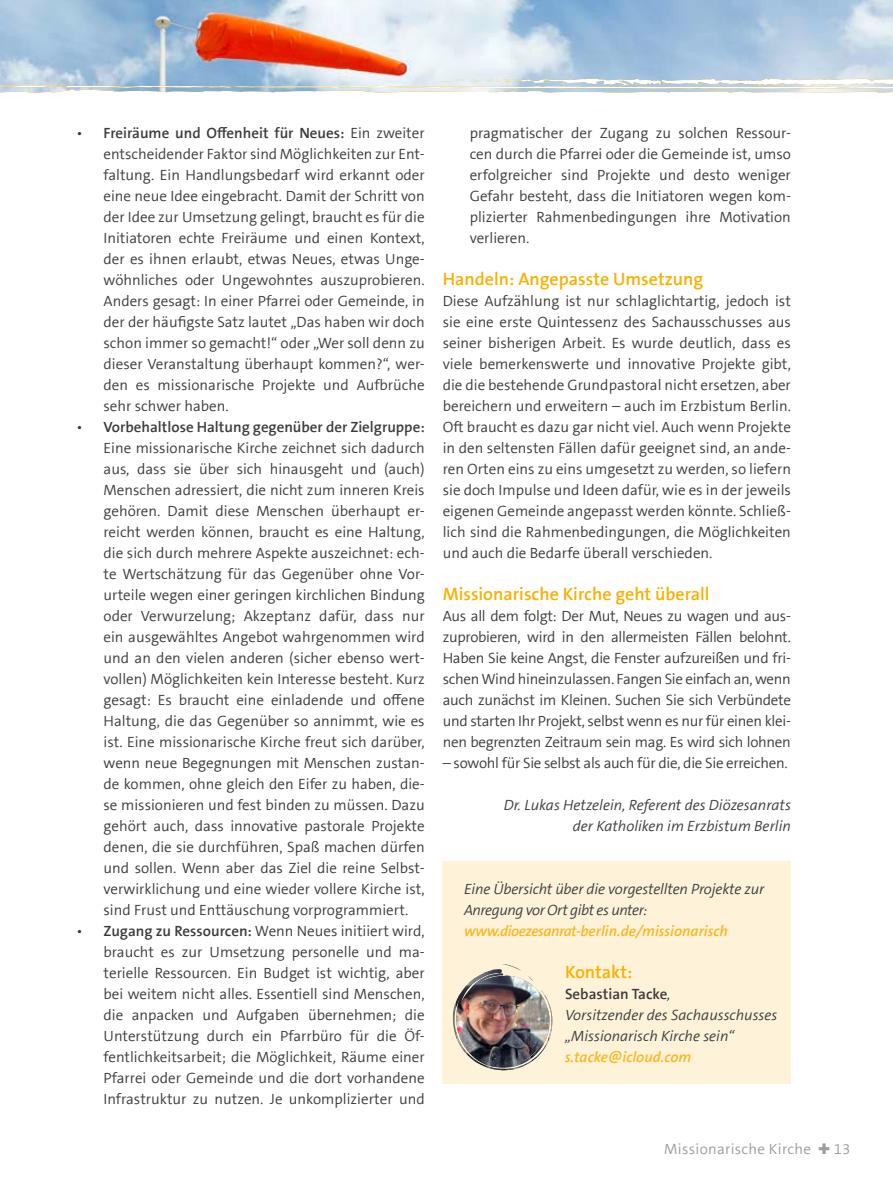
<style>
.page{position:relative;width:893px;height:1191px;background:#fff}
.page>*{position:absolute;margin:0;border:0;box-sizing:border-box;transform-origin:0 0}
.p_-_Fließtext{font:700 18px "The Sans Basic";color:#f9b000}
.p_-_Fließtext-2{font:15px/21px "The Sans Basic";color:#3c3b3b;text-align:justify}
.p_-_Fließtext-3{font:italic 15px/21px "The Sans Basic";color:#3c3b3b}
.p_-_Fließtext-4{font:italic 700 15px "The Sans Basic";color:#f9b722}
.p_-_Fließtext-5{font:15px "The Sans Basic";letter-spacing:-.02em;color:#3c3b3b}
.Seitenzahl{font:15px "The Sans Basic";letter-spacing:.02em;color:#9c9c9c}
.s1{font-weight:700}
.s2{font-weight:700;font-style:normal}
</style>
<div class="page">
<svg style="left:0;top:88px;width:893px;height:5px"></svg>
<img style="left:0;top:0;width:893px;height:88px">
<div style="left:443px;top:860px;width:348px;height:223px;background:#fef3d9"></div>
<img style="left:453px;top:964px;width:99px;height:106px">
<p class="p_-_Fließtext-2" style="left:104px;top:123px;width:323px;text-indent:-27px">• <span class="s1">Freiräume und Offenheit für Neues:</span> Ein zweiter entscheidender Faktor sind Möglichkeiten zur Ent&shy;faltung. Ein Handlungsbedarf wird erkannt oder eine neue Idee eingebracht. Damit der Schritt von der Idee zur Umsetzung gelingt, braucht es für die Initiatoren echte Freiräume und einen Kontext, der es ihnen erlaubt, etwas Neues, etwas Unge&shy;wöhnliches oder Ungewohntes auszuprobieren.<br>Anders gesagt: In einer Pfarrei oder Gemeinde, in der der häufigste Satz lautet „Das haben wir doch schon immer so gemacht!“ oder „Wer soll denn zu dieser Veranstaltung überhaupt kommen?“, wer&shy;den es missionarische Projekte und Aufbrüche sehr schwer haben.</p>
<p class="p_-_Fließtext-2" style="left:104px;top:417px;width:323px;text-indent:-27px">• <span class="s1">Vorbehaltlose Haltung gegenüber der Zielgruppe:<br></span>Eine missionarische Kirche zeichnet sich dadurch aus, dass sie über sich hinausgeht und (auch)<br>Menschen adressiert, die nicht zum inneren Kreis gehören. Damit diese Menschen überhaupt er&shy;reicht werden können, braucht es eine Haltung, die sich durch mehrere Aspekte auszeichnet: ech&shy;te Wertschätzung für das Gegenüber ohne Vor&shy;urteile wegen einer geringen kirchlichen Bindung oder Verwurzelung; Akzeptanz dafür, dass nur ein ausgewähltes Angebot wahrgenommen wird und an den vielen anderen (sicher ebenso wert&shy;vollen) Möglichkeiten kein Interesse besteht. Kurz gesagt: Es braucht eine einladende und offene Haltung, die das Gegenüber so annimmt, wie es ist. Eine missionarische Kirche freut sich darüber, wenn neue Begegnungen mit Menschen zustan&shy;de kommen, ohne gleich den Eifer zu haben, die&shy;se missionieren und fest binden zu müssen. Dazu gehört auch, dass innovative pastorale Projekte denen, die sie durchführen, Spaß machen dürfen und sollen. Wenn aber das Ziel die reine Selbst&shy;verwirklichung und eine wieder vollere Kirche ist, sind Frust und Enttäuschung vorprogrammiert.</p>
<p class="p_-_Fließtext-2" style="left:104px;top:921px;width:323px;text-indent:-27px">• <span class="s1">Zugang zu Ressourcen:</span> Wenn Neues initiiert wird, braucht es zur Umsetzung personelle und ma&shy;terielle Ressourcen. Ein Budget ist wichtig, aber bei weitem nicht alles. Essentiell sind Menschen, die anpacken und Aufgaben übernehmen; die Unterstützung durch ein Pfarrbüro für die Öf&shy;fentlichkeitsarbeit; die Möglichkeit, Räume einer Pfarrei oder Gemeinde und die dort vorhandene Infrastruktur zu nutzen. Je unkomplizierter und</p>
<p class="p_-_Fließtext-2" style="left:470px;top:123px;width:323px">pragmatischer der Zugang zu solchen Ressour&shy;cen durch die Pfarrei oder die Gemeinde ist, umso erfolgreicher sind Projekte und desto weniger Gefahr besteht, dass die Initiatoren wegen kom&shy;plizierter Rahmenbedingungen ihre Motivation verlieren.</p>
<p class="p_-_Fließtext" style="left:443px;top:267px;width:262px">Handeln: Angepasste Umsetzung</p>
<p class="p_-_Fließtext-2" style="left:443px;top:291px;width:350px">Diese Aufzählung ist nur schlaglichtartig, jedoch ist sie eine erste Quintessenz des Sachausschusses aus seiner bisherigen Arbeit. Es wurde deutlich, dass es viele bemerkenswerte und innovative Projekte gibt, die die bestehende Grundpastoral nicht ersetzen, aber bereichern und erweitern – auch im Erzbistum Berlin.<br>Oft braucht es dazu gar nicht viel. Auch wenn Projekte in den seltensten Fällen dafür geeignet sind, an ande&shy;ren Orten eins zu eins umgesetzt zu werden, so liefern sie doch Impulse und Ideen dafür, wie es in der jeweils eigenen Gemeinde angepasst werden könnte. Schließ&shy;lich sind die Rahmenbedingungen, die Möglichkeiten und auch die Bedarfe überall verschieden.</p>
<p class="p_-_Fließtext" style="left:443px;top:582px;width:268px">Missionarische Kirche geht überall</p>
<p class="p_-_Fließtext-2" style="left:443px;top:606px;width:350px">Aus all dem folgt: Der Mut, Neues zu wagen und aus&shy;zuprobieren, wird in den allermeisten Fällen belohnt.<br>Haben Sie keine Angst, die Fenster aufzureißen und fri&shy;schen Wind hineinzulassen. Fangen Sie einfach an, wenn auch zunächst im Kleinen. Suchen Sie sich Verbündete und starten Ihr Projekt, selbst wenn es nur für einen klei&shy;nen begrenzten Zeitraum sein mag. Es wird sich lohnen</p>
<p class="p_-_Fließtext-5" style="left:443px;top:753px;width:346px">– sowohl für Sie selbst als auch für die, die Sie erreichen.</p>
<p class="p_-_Fließtext-3" style="left:504px;top:795px;width:289px;text-align:right">Dr. Lukas Hetzelein, Referent des Diözesanrats der Katholiken im Erzbistum Berlin</p>
<p class="p_-_Fließtext-3" style="left:464px;top:879px;width:302px">Eine Übersicht über die vorgestellten Projekte zur<br>Anregung vor Ort gibt es unter:</p>
<p class="p_-_Fließtext-4" style="left:464px;top:921px;width:266px">www.dioezesanrat-berlin.de/missionarisch</p>
<p class="p_-_Fließtext" style="left:565px;top:960px;width:69px">Kontakt:</p>
<p class="p_-_Fließtext-3" style="left:565px;top:984px;width:214px"><span class="s2">Sebastian Tacke</span>,<br>Vorsitzender des Sachausschusses „Missionarisch Kirche sein“</p>
<p class="p_-_Fließtext-4" style="left:565px;top:1047px;width:128px">s.tacke@icloud.com</p>
<p class="Seitenzahl" style="left:664px;top:1139px;width:148px">Missionarische Kirche</p>
<p class="Seitenzahl" style="left:834px;top:1139px;width:18px">13</p>
</div>
